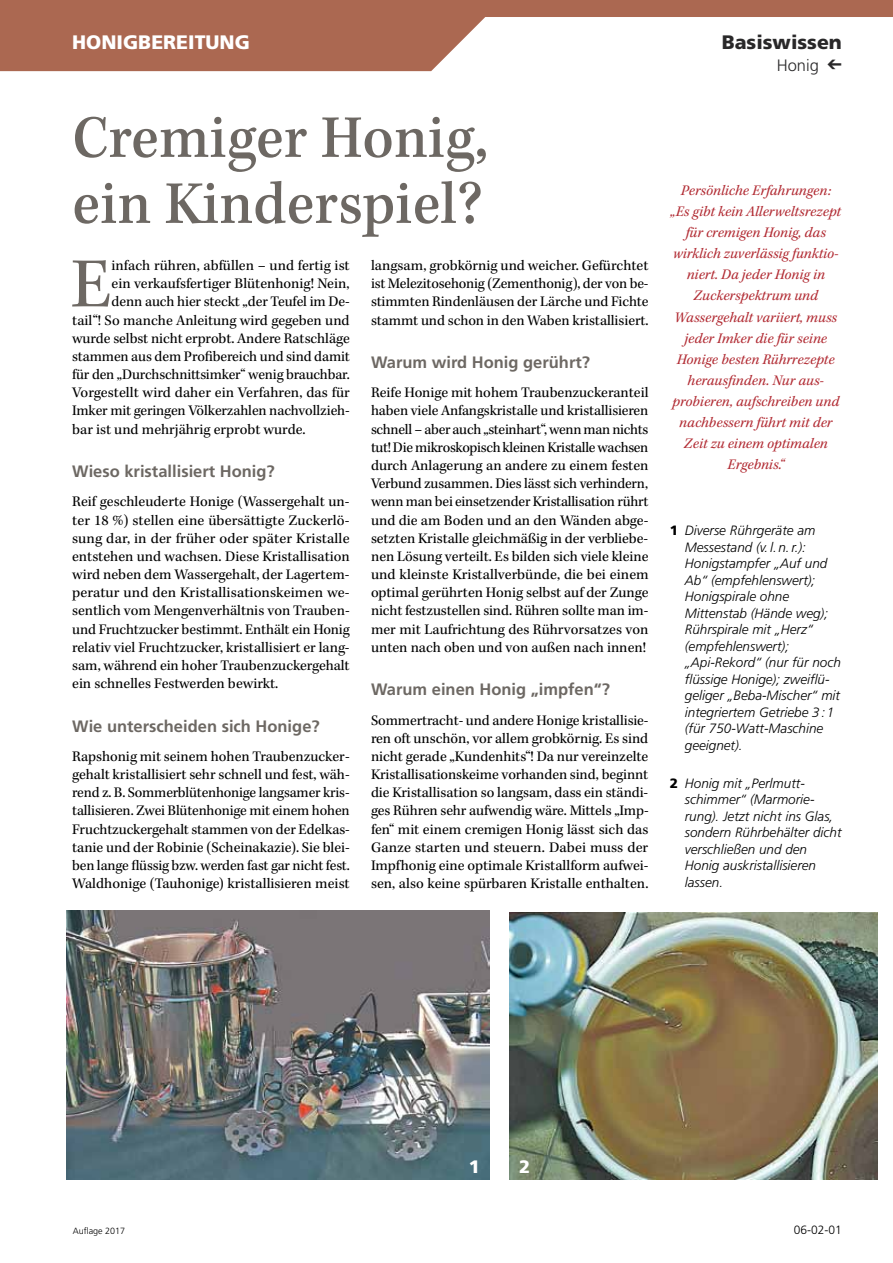
<style>
.page{position:relative;width:893px;height:1263px;background:#fff}
.page>*{position:absolute;margin:0;border:0;box-sizing:border-box;transform-origin:0 0}
.t1{font:72.3px "Kepler Std";color:#6d6863}
.t2{font:63px/66px "Kepler Std Medium Scn Capt";color:#6d6863}
.t3{font:900 19.5px "Frutiger LT Std";color:#fff}
.t4{font:900 19.5px "Frutiger LT Std";color:#292829}
.t5{font:900 18px "Frutiger LT Std";color:#fff}
.t6{font:700 16.5px "Frutiger LT Std";color:#6d6863}
.t7{font:300 16.5px "Frutiger LT Std";color:#292829}
.t8{font:15px/18.1px "Kepler Std";color:#000;text-align:justify}
.t9{font:italic 15px/21px "Kepler Std";color:#b22d35;text-align:center}
.t10{font:italic 300 13.5px/16.5px "Frutiger LT Std";color:#000}
.t11{font:300 12px "Frutiger LT Std";color:#000}
.t12{font:300 9px "Frutiger LT Std";color:#000}
.s1{color:#292829}
.s2{font-family:"Carta Std";font-weight:400}
.s3{font-weight:900;font-style:normal}
</style>
<div class="page">
<svg style="left:0;top:0;width:893px;height:71px;fill:#ab6851"></svg>
<img style="left:510px;top:913px;width:368px;height:266px">
<img style="left:66px;top:910px;width:423px;height:269px">
<h3 class="t3" style="left:72px;top:30px;width:421px">honigbereitung <span class="s1">B</span></h3>
<h3 class="t4" style="left:735px;top:30px;width:109px">asiswissen</h3>
<p class="t7" style="left:777px;top:56px;width:67px">Honig <span class="s2">←</span></p>
<h2 class="t2" style="left:72px;top:107px;width:418px">Cremiger Honig, ein Kinderspiel?</h2>
<h1 class="t1" style="left:71px;top:243px;width:42px">E</h1>
<p class="t8" style="left:112px;top:257px;width:240px">infach rühren, abfüllen – und fertig ist</p>
<p class="t8" style="left:371px;top:257px;width:279px">langsam, grobkörnig und weicher. Gefürchtet ist Melezitosehonig (Zementhonig), der von be&shy;stimmten Rindenläusen der Lärche und Fichte stammt und schon in den Waben kristallisiert.</p>
<p class="t6" style="left:371px;top:353px;width:221px">Warum wird Honig gerührt?</p>
<p class="t8" style="left:371px;top:384px;width:279px">Reife Honige mit hohem Traubenzuckeranteil haben viele Anfangskristalle und kristallisieren schnell – aber auch „steinhart“, wenn man nichts tut! Die mikroskopisch kleinen Kristalle wachsen durch Anlagerung an andere zu einem festen Verbund zusammen. Dies lässt sich verhindern, wenn man bei einsetzender Kristallisation rührt und die am Boden und an den Wänden abge&shy;setzten Kristalle gleichmäßig in der verbliebe&shy;nen Lösung verteilt. Es bilden sich viele kleine und kleinste Kristallverbünde, die bei einem optimal gerührten Honig selbst auf der Zunge nicht festzustellen sind. Rühren sollte man im&shy;mer mit Laufrichtung des Rührvorsatzes von unten nach oben und von außen nach innen!</p>
<p class="t6" style="left:371px;top:680px;width:240px">Warum einen Honig „impfen“?</p>
<p class="t8" style="left:371px;top:711px;width:279px">Sommertracht- und andere Honige kristallisie&shy;ren oft unschön, vor allem grobkörnig. Es sind nicht gerade „Kundenhits“! Da nur vereinzelte Kristallisationskeime vorhanden sind, beginnt die Kristallisation so langsam, dass ein ständi&shy;ges Rühren sehr aufwendig wäre. Mittels „Imp&shy;fen“ mit einem cremigen Honig lässt sich das Ganze starten und steuern. Dabei muss der Impfhonig eine optimale Kristallform aufwei&shy;sen, also keine spürbaren Kristalle enthalten.</p>
<p class="t8" style="left:112px;top:275px;width:240px">ein verkaufsfertiger Blütenhonig! Nein,</p>
<p class="t8" style="left:112px;top:293px;width:240px">denn auch hier steckt „der Teufel im De-</p>
<p class="t8" style="left:72px;top:311px;width:279px">tail“! So manche Anleitung wird gegeben und</p>
<p class="t8" style="left:72px;top:329px;width:279px">wurde selbst nicht erprobt. Andere Ratschläge</p>
<p class="t8" style="left:72px;top:348px;width:279px">stammen aus dem Profibereich und sind damit</p>
<p class="t8" style="left:72px;top:366px;width:279px">für den „Durchschnittsimker“ wenig brauchbar.</p>
<p class="t8" style="left:72px;top:384px;width:279px">Vorgestellt wird daher ein Verfahren, das für</p>
<p class="t8" style="left:72px;top:402px;width:279px">Imker mit geringen Völkerzahlen nachvollzieh-</p>
<p class="t8" style="left:72px;top:420px;width:235px">bar ist und mehrjährig erprobt wurde.</p>
<p class="t6" style="left:72px;top:462px;width:204px">Wieso kristallisiert Honig?</p>
<p class="t8" style="left:72px;top:493px;width:279px">Reif geschleuderte Honige (Wassergehalt un&shy;ter 18 %) stellen eine übersättigte Zuckerlö&shy;sung dar, in der früher oder später Kristalle entstehen und wachsen. Diese Kristallisation wird neben dem Wassergehalt, der Lagertem&shy;peratur und den Kristallisationskeimen we&shy;sentlich vom Mengenverhältnis von Trauben&shy;und Fruchtzucker bestimmt. Enthält ein Honig relativ viel Fruchtzucker, kristallisiert er lang&shy;sam, während ein hoher Traubenzuckergehalt ein schnelles Festwerden bewirkt.</p>
<p class="t6" style="left:72px;top:716px;width:249px">Wie unterscheiden sich Honige?</p>
<p class="t8" style="left:72px;top:748px;width:279px">Rapshonig mit seinem hohen Traubenzucker&shy;gehalt kristallisiert sehr schnell und fest, wäh&shy;rend z. B. Sommerblütenhonige langsamer kris&shy;tallisieren. Zwei Blütenhonige mit einem hohen Fruchtzuckergehalt stammen von der Edelkas&shy;tanie und der Robinie (Scheinakazie). Sie blei&shy;ben lange flüssig bzw. werden fast gar nicht fest.<br>Waldhonige (Tauhonige) kristallisieren meist</p>
<p class="t9" style="left:670px;top:181px;width:172px">Persönliche Erfahrungen: „Es gibt kein Allerweltsrezept für cremigen Honig, das wirklich zuverlässig funktio&shy;niert. Da jeder Honig in<br>Zuckerspektrum und<br>Wassergehalt variiert, muss jeder Imker die für seine<br>Honige besten Rührrezepte herausfinden. Nur aus&shy;probieren, aufschreiben und nachbessern führt mit der<br>Zeit zu einem optimalen<br>Ergebnis.“</p>
<p class="t10" style="left:685px;top:522px;width:158px;text-indent:-15px"><span class="s3">1</span> Diverse Rührgeräte am<br>Messestand (v.l.n.r.):<br>Honigstampfer „Auf und<br>Ab“ (empfehlenswert);<br>Honigspirale ohne<br>Mittenstab (Hände weg);<br>Rührspirale mit „Herz“ (empfehlenswert); „Api-Rekord“ (nur für noch flüssige Honige); zweiflü&shy;geliger „Beba-Mischer“ mit integriertem Getriebe 3:1 (für 750-Watt-Maschine geeignet).</p>
<p class="t10" style="left:685px;top:775px;width:158px;text-indent:-15px"><span class="s3">2</span> Honig mit „Perlmutt&shy;schimmer“ (Marmorie&shy;rung). Jetzt nicht ins Glas, sondern Rührbehälter dicht verschließen und den<br>Honig auskristallisieren lassen.</p>
<p class="t5" style="left:469px;top:1156px;width:13px">1</p>
<p class="t5" style="left:519px;top:1156px;width:13px">2</p>
<p class="t12" style="left:73px;top:1225px;width:54px">Auflage 2017</p>
<p class="t11" style="left:794px;top:1223px;width:50px">06-02-01</p>
</div>
